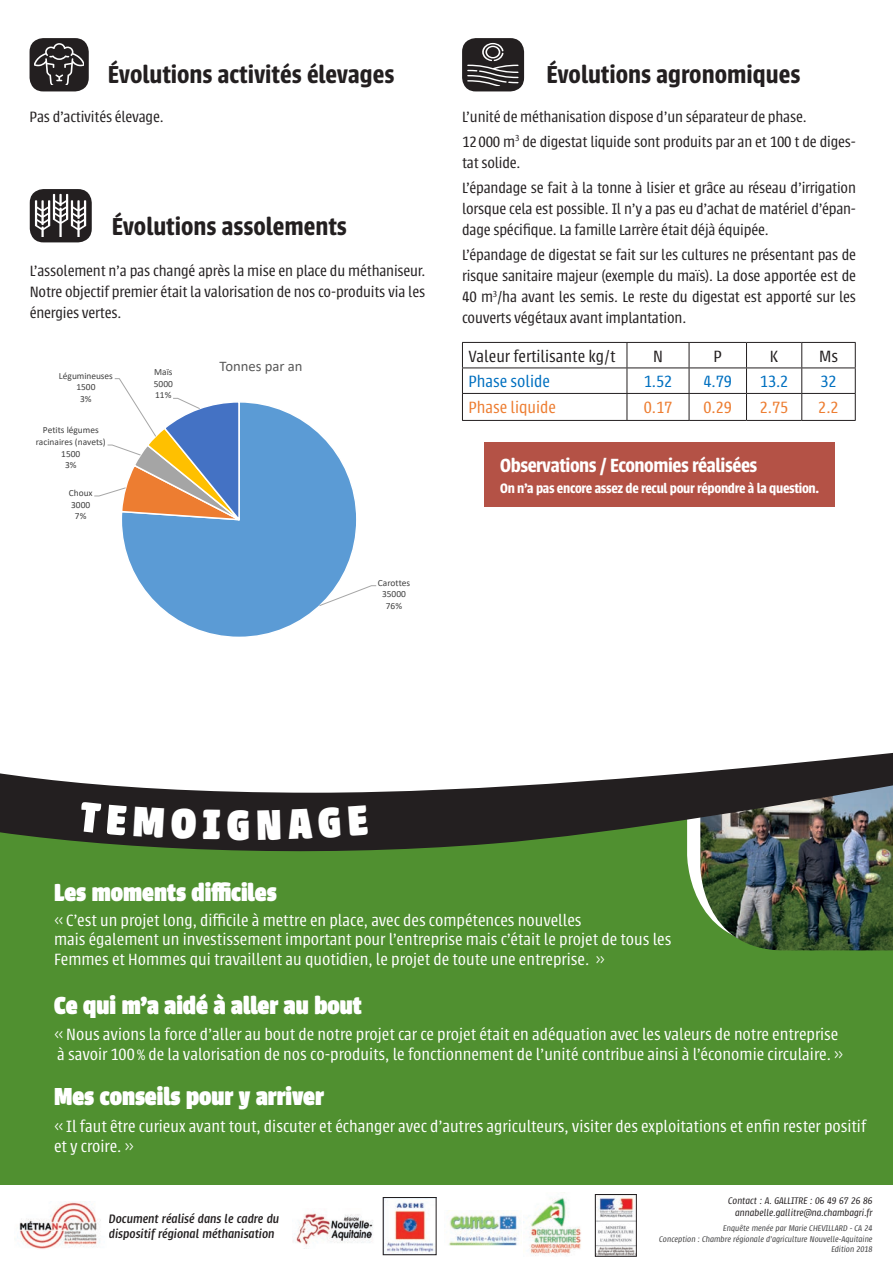
<style>
.page{position:relative;width:893px;height:1263px;background:#fff}
.page>*{position:absolute;margin:0;border:0;box-sizing:border-box;transform-origin:0 0}
.t1{font:900 46.8px "Urbana";color:#fff}
.t2{font:600 27px "Urbana";color:#231f20}
.t3{font:900 27px "Urbana";color:#fff}
.t4{font:600 21px "Urbana";letter-spacing:-.02em;color:#fff}
.t5{font:300 18px/19.5px "Urbana";color:#fff}
.t6{font:300 18px "Urbana";color:#231f20}
.t7{font:300 18px "Urbana";color:#ed7d31}
.t8{font:300 18px "Urbana";color:#0070c0}
.t9{font:300 16.5px/21px "Urbana";letter-spacing:-.01em;color:#231f20}
.t10{font:600 15px "Urbana";letter-spacing:-.02em;color:#fff}
.t11{font:14.7px "Calibri";letter-spacing:-.005em;color:#595959}
.t12{font:italic 500 13.5px/15px "Urbana";color:#231f20}
.t13{font:italic 300 10.5px/12px "Urbana";color:#231f20;text-align:right}
.t14{font:9.45px/11.6px "Calibri";color:#404040;text-align:center}
.t15{font:italic 300 9px/10.5px "Urbana";color:#3e3e3f;text-align:right}
</style>
<div class="page">
<div style="left:484px;top:443px;width:350px;height:64px;background:#b45246"></div>
<div style="left:0;top:804px;width:893px;height:381px;background:#509030"></div>
<svg style="left:689px;top:873px;width:11px;height:30px"></svg>
<img style="left:700px;top:873px;width:193px;height:77px">
<svg style="left:0;top:753px;width:893px;height:120px"></svg>
<hr style="left:462px;top:342px;width:165px;height:1px;background:#231f20">
<hr style="left:802px;top:342px;width:54px;height:1px;background:#231f20">
<hr style="left:462px;top:368px;width:165px;height:1px;background:#231f20">
<hr style="left:627px;top:368px;width:62px;height:1px;background:#231f20">
<hr style="left:689px;top:368px;width:57px;height:1px;background:#231f20">
<hr style="left:746px;top:368px;width:56px;height:1px;background:#231f20">
<hr style="left:802px;top:368px;width:54px;height:1px;background:#231f20">
<hr style="left:462px;top:393px;width:165px;height:1px;background:#231f20">
<svg style="left:462px;top:343px;width:1px;height:77px"></svg>
<hr style="left:627px;top:393px;width:62px;height:1px;background:#231f20">
<hr style="left:689px;top:393px;width:57px;height:1px;background:#231f20">
<hr style="left:746px;top:393px;width:56px;height:1px;background:#231f20">
<hr style="left:802px;top:393px;width:54px;height:1px;background:#231f20">
<svg style="left:855px;top:343px;width:1px;height:77px"></svg>
<hr style="left:462px;top:420px;width:165px;height:1px;background:#231f20">
<hr style="left:802px;top:420px;width:54px;height:1px;background:#231f20">
<hr style="left:627px;top:342px;width:62px;height:1px;background:#231f20">
<svg style="left:627px;top:343px;width:1px;height:77px"></svg>
<hr style="left:627px;top:420px;width:62px;height:1px;background:#231f20">
<hr style="left:689px;top:342px;width:57px;height:1px;background:#231f20">
<svg style="left:689px;top:343px;width:1px;height:77px"></svg>
<hr style="left:689px;top:420px;width:57px;height:1px;background:#231f20">
<hr style="left:746px;top:342px;width:56px;height:1px;background:#231f20">
<svg style="left:746px;top:343px;width:1px;height:77px"></svg>
<svg style="left:801px;top:343px;width:1px;height:77px"></svg>
<hr style="left:746px;top:420px;width:56px;height:1px;background:#231f20">
<div style="left:30px;top:189px;width:62px;height:53px;background:#231f20;border-radius:14px"></div>
<svg style="left:35px;top:194px;width:51px;height:43px"></svg>
<div style="left:462px;top:38px;width:62px;height:53px;background:#231f20;border-radius:14px"></div>
<svg style="left:467px;top:43px;width:51px;height:43px"></svg>
<div style="left:30px;top:38px;width:59px;height:53px;background:#231f20;border-radius:14px"></div>
<svg style="left:34px;top:43px;width:49px;height:42px"></svg>
<img style="left:293px;top:1213px;width:80px;height:32px">
<img style="left:385px;top:1202px;width:49px;height:51px">
<div style="left:383px;top:1197px;width:53px;height:58px;border:1px solid #231f20"></div>
<img style="left:523px;top:1192px;width:58px;height:64px">
<img style="left:17px;top:1201px;width:84px;height:48px">
<img style="left:449px;top:1210px;width:71px;height:36px">
<img style="left:597px;top:1196px;width:37px;height:58px">
<div style="left:595px;top:1194px;width:41px;height:62px;border:1px solid #231f20"></div>
<div style="left:121px;top:402px;width:236px;height:235px;background:#5b9bd5;border-radius:117px"></div>
<svg style="left:319px;top:585px;width:58px;height:21px"></svg>
<svg style="left:94px;top:378px;width:147px;height:144px"></svg>
<svg style="left:79px;top:802px;width:22px;height:31px"></svg>
<svg style="left:107px;top:805px;width:20px;height:30px"></svg>
<svg style="left:134px;top:807px;width:30px;height:31px"></svg>
<svg style="left:171px;top:808px;width:25px;height:31px"></svg>
<svg style="left:203px;top:810px;width:17px;height:29px"></svg>
<svg style="left:258px;top:809px;width:23px;height:31px"></svg>
<div style="left:288px;top:806px;width:53px;height:33px;background:#231f20"></div>
<svg style="left:348px;top:805px;width:20px;height:31px"></svg>
<h2 class="t2" style="left:108px;top:59px;width:288px">Évolutions activités élevages</h2>
<p class="t9" style="left:30px;top:106px;width:136px">Pas d’activités élevage.</p>
<h2 class="t2" style="left:112px;top:211px;width:236px">Évolutions assolements</h2>
<p class="t9" style="left:30px;top:260px;width:397px;text-align:justify">L’assolement n’a pas changé après la mise en place du méthaniseur.<br>Notre objectif premier était la valorisation de nos co-produits via les énergies vertes.</p>
<p class="t14" style="left:59px;top:369px;width:55px">Légumineuses<br>1500<br>3%</p>
<p class="t14" style="left:154px;top:366px;width:21px;text-align:justify">Maïs 5000<br>11%</p>
<p class="t14" style="left:36px;top:424px;width:72px">Petits légumes racinaires (navets)<br>1500<br>3%</p>
<p class="t14" style="left:69px;top:487px;width:25px">Choux<br>3000<br>7%</p>
<p class="t11" style="left:219px;top:355px;width:85px">Tonnes par an</p>
<p class="t14" style="left:378px;top:576px;width:34px">Carottes<br>35000<br>76%</p>
<h2 class="t2" style="left:547px;top:59px;width:255px">Évolutions agronomiques</h2>
<p class="t9" style="left:462px;top:104px;width:395px;line-height:25.2px">L’unité de méthanisation dispose d’un séparateur de phase.<br>12000 m<sup>3</sup> de digestat liquide sont produits par an et 100 t de diges-</p>
<p class="t9" style="left:462px;top:150px;width:395px;line-height:25.2px">tat solide.<br>L’épandage se fait à la tonne à lisier et grâce au réseau d’irrigation</p>
<p class="t9" style="left:462px;top:198px;width:395px">lorsque cela est possible. Il n’y a pas eu d’achat de matériel d’épan&shy;dage spécifique. La famille Larrère était déjà équipée.</p>
<p class="t9" style="left:462px;top:245px;width:395px;text-align:justify">L’épandage de digestat se fait sur les cultures ne présentant pas de risque sanitaire majeur (exemple du maïs). La dose apportée est de 40 m<sup>3</sup>/ha avant les semis. Le reste du digestat est apporté sur les couverts végétaux avant implantation.</p>
<p class="t6" style="left:468px;top:347px;width:148px">Valeur fertilisante kg/t</p>
<p class="t6" style="left:653px;top:347px;width:11px">N</p>
<p class="t6" style="left:714px;top:347px;width:10px">P</p>
<p class="t6" style="left:770px;top:347px;width:10px">K</p>
<p class="t6" style="left:819px;top:347px;width:21px">Ms</p>
<p class="t8" style="left:468px;top:372px;width:83px">Phase solide</p>
<p class="t8" style="left:644px;top:372px;width:30px">1.52</p>
<p class="t8" style="left:704px;top:372px;width:30px">4.79</p>
<p class="t8" style="left:760px;top:372px;width:30px">13.2</p>
<p class="t8" style="left:820px;top:372px;width:18px">32</p>
<p class="t7" style="left:468px;top:398px;width:89px">Phase liquide</p>
<p class="t7" style="left:644px;top:398px;width:30px">0.17</p>
<p class="t7" style="left:703px;top:398px;width:30px">0.29</p>
<p class="t7" style="left:760px;top:398px;width:30px">2.75</p>
<p class="t7" style="left:818px;top:398px;width:22px">2.2</p>
<p class="t4" style="left:500px;top:453px;width:259px">Observations / Economies réalisées</p>
<p class="t10" style="left:500px;top:479px;width:320px">On n’a pas encore assez de recul pour répondre à la question.</p>
<h1 class="t1" style="left:227px;top:797px;width:24px">G</h1>
<h2 class="t3" style="left:54px;top:877px;width:224px">Les moments difficiles</h2>
<p class="t5" style="left:54px;top:910px;width:619px">« C’est un projet long, difficile à mettre en place, avec des compétences nouvelles<br>mais également un investissement important pour l’entreprise mais c’était le projet de tous les<br>Femmes et Hommes qui travaillent au quotidien, le projet de toute une entreprise. »</p>
<h2 class="t3" style="left:54px;top:989px;width:309px">Ce qui m’a aidé à aller au bout</h2>
<p class="t5" style="left:54px;top:1025px;width:791px">« Nous avions la force d’aller au bout de notre projet car ce projet était en adéquation avec les valeurs de notre entreprise à savoir 100 % de la valorisation de nos co-produits, le fonctionnement de l’unité contribue ainsi à l’économie circulaire. »</p>
<h2 class="t3" style="left:54px;top:1080px;width:271px">Mes conseils pour y arriver</h2>
<p class="t5" style="left:54px;top:1117px;width:814px">« Il faut être curieux avant tout, discuter et échanger avec d’autres agriculteurs, visiter des exploitations et enfin rester positif et y croire. »</p>
<p class="t12" style="left:109px;top:1211px;width:172px">Document réalisé dans le cadre du dispositif régional méthanisation</p>
<p class="t13" style="left:728px;top:1195px;width:146px">Contact : A. GALLITRE : 06 49 67 26 86 annabelle.gallitre@na.chambagri.fr</p>
<p class="t15" style="left:659px;top:1223px;width:215px">Enquête menée par Marie CHEVILLARD - CA 24<br>Conception : Chambre régionale d’agriculture Nouvelle-Aquitaine<br>Edition 2018</p>
</div>
